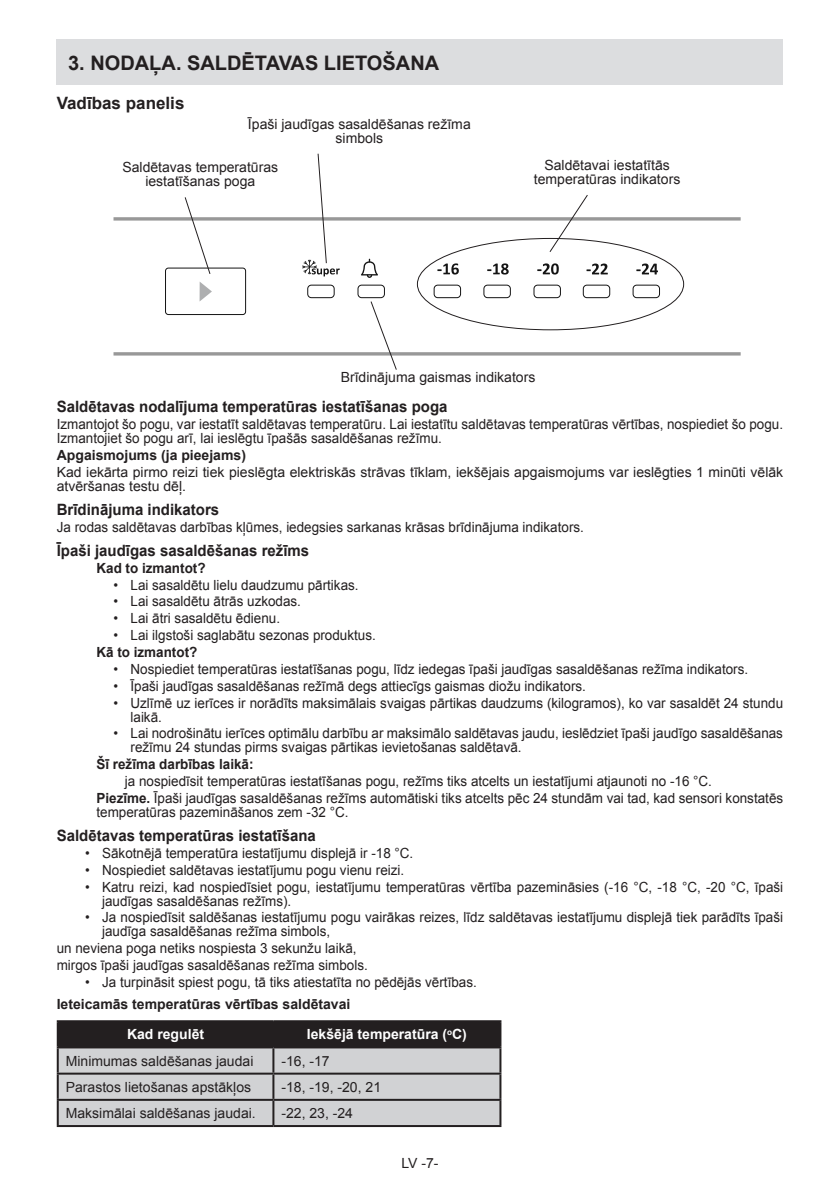
<style>
.page{position:relative;width:840px;height:1191px;background:#fff}
.page>*{position:absolute;margin:0;border:0;box-sizing:border-box;transform-origin:0 0}
.BASLIK_1{font:700 20px "Arial";color:#231f20}
.BASLIK_2{font:700 17px "Arial";color:#231f20}
.BASLIK_3{font:700 15.6px "Arial";color:#231f20;scale:.96 1}
.Madde_noktali{font:14px/14px "Arial";color:#231f20;scale:.96 1}
.paragraf_yazi{font:14px/14px "Arial";color:#231f20;scale:.96 1}
.paragraf_yazi-2{font:14px/14px "Arial";color:#231f20;text-align:center}
.Tablo_yazi{font:14px "Arial";color:#231f20}
.Paragraf_Baslik{font:700 14px "Arial";color:#231f20;scale:.96 1}
.Paragraf_Baslik-2{font:700 14px "Arial";color:#231f20}
.Tablo_yazi-2{font:700 14px "Arial";color:#fff}
.paragraf_yazi-3{font:700 14px "Arial";color:#231f20}
.s1{font-weight:700}
</style>
<div class="page">
<div style="left:57px;top:40px;width:725px;height:45px;background:#dcdddf"></div>
<svg style="left:113px;top:217px;width:627px;height:4px"></svg>
<hr style="left:113px;top:352px;width:627px;height:3px;background:#989898">
<svg style="left:165px;top:153px;width:494px;height:217px"></svg>
<svg style="left:59px;top:1022px;width:440px;height:103px;background:#a2a2a3"></svg>
<hr style="left:57px;top:1020px;width:216px;height:2px;background:#231f20">
<hr style="left:57px;top:1022px;width:2px;height:24px;background:#231f20">
<hr style="left:273px;top:1020px;width:228px;height:2px;background:#231f20">
<hr style="left:272px;top:1022px;width:2px;height:24px;background:#231f20">
<hr style="left:499px;top:1022px;width:2px;height:24px;background:#231f20">
<hr style="left:57px;top:1046px;width:216px;height:2px;background:#231f20">
<hr style="left:57px;top:1048px;width:2px;height:24px;background:#231f20">
<hr style="left:273px;top:1046px;width:228px;height:2px;background:#231f20">
<hr style="left:272px;top:1048px;width:2px;height:24px;background:#231f20">
<hr style="left:499px;top:1048px;width:2px;height:24px;background:#231f20">
<hr style="left:57px;top:1072px;width:216px;height:2px;background:#231f20">
<hr style="left:57px;top:1074px;width:2px;height:24px;background:#231f20">
<hr style="left:273px;top:1072px;width:228px;height:2px;background:#231f20">
<hr style="left:272px;top:1074px;width:2px;height:24px;background:#231f20">
<hr style="left:499px;top:1074px;width:2px;height:24px;background:#231f20">
<hr style="left:57px;top:1098px;width:216px;height:2px;background:#231f20">
<hr style="left:57px;top:1100px;width:2px;height:25px;background:#231f20">
<hr style="left:273px;top:1098px;width:228px;height:2px;background:#231f20">
<hr style="left:272px;top:1100px;width:2px;height:25px;background:#231f20">
<hr style="left:499px;top:1100px;width:2px;height:25px;background:#231f20">
<hr style="left:57px;top:1125px;width:216px;height:2px;background:#231f20">
<hr style="left:273px;top:1125px;width:228px;height:2px;background:#231f20">
<p class="BASLIK_1" style="left:68px;top:49px;width:372px">3. NODAĻA. SALDĒTAVAS LIETOŠANA</p>
<p class="BASLIK_2" style="left:57px;top:91px;width:129px">Vadības panelis</p>
<p class="paragraf_yazi-2" style="left:248px;top:117px;width:224px">Īpaši jaudīgas sasaldēšanas režīma</p>
<p class="paragraf_yazi-2" style="left:335px;top:131px;width:49px">simbols</p>
<p class="paragraf_yazi-2" style="left:122px;top:159px;width:157px">Saldētavas temperatūras iestatīšanas poga</p>
<p class="paragraf_yazi-2" style="left:544px;top:158px;width:127px">Saldētavai iestatītās</p>
<p class="paragraf_yazi-2" style="left:533px;top:172px;width:148px">temperatūras indikators</p>
<p class="paragraf_yazi-2" style="left:340px;top:370px;width:196px">Brīdinājuma gaismas indikators</p>
<p class="BASLIK_3" style="left:57px;top:396px;width:408px">Saldētavas nodalījuma temperatūras iestatīšanas poga</p>
<p class="paragraf_yazi" style="left:57px;top:417px;width:757px">Izmantojot šo pogu, var iestatīt saldētavas temperatūru. Lai iestatītu saldētavas temperatūras vērtības, nospiediet šo pogu.<br>Izmantojiet šo pogu arī, lai ieslēgtu īpašās sasaldēšanas režīmu.</p>
<p class="paragraf_yazi-3" style="left:57px;top:445px;width:191px">Apgaismojums (ja pieejams)</p>
<p class="paragraf_yazi-2" style="left:57px;top:465px;width:727px;text-align:left">Kad iekārta pirmo reizi tiek pieslēgta elektriskās strāvas tīklam, iekšējais apgaismojums var ieslēgties 1 minūti vēlāk atvēršanas testu dēļ.</p>
<p class="BASLIK_3" style="left:57px;top:498px;width:171px">Brīdinājuma indikators</p>
<p class="paragraf_yazi" style="left:57px;top:520px;width:550px">Ja rodas saldētavas darbības kļūmes, iedegsies sarkanas krāsas brīdinājuma indikators.</p>
<p class="BASLIK_3" style="left:57px;top:539px;width:264px">Īpaši jaudīgas sasaldēšanas režīms</p>
<p class="Paragraf_Baslik" style="left:96px;top:558px;width:115px">Kad to izmantot?</p>
<p class="Madde_noktali" style="left:113px;top:577px;width:257px">• Lai sasaldētu lielu daudzumu pārtikas.</p>
<p class="Madde_noktali" style="left:113px;top:594px;width:197px">• Lai sasaldētu ātrās uzkodas.</p>
<p class="Madde_noktali" style="left:113px;top:611px;width:175px">• Lai ātri sasaldētu ēdienu.</p>
<p class="Madde_noktali" style="left:113px;top:628px;width:274px">• Lai ilgstoši saglabātu sezonas produktus.</p>
<p class="Paragraf_Baslik" style="left:96px;top:642px;width:106px">Kā to izmantot?</p>
<p class="Madde_noktali" style="left:113px;top:662px;width:662px">• Nospiediet temperatūras iestatīšanas pogu, līdz iedegas īpaši jaudīgas sasaldēšanas režīma indikators.</p>
<p class="Madde_noktali" style="left:113px;top:678px;width:493px">• Īpaši jaudīgas sasaldēšanas režīmā degs attiecīgs gaismas diožu indikators.</p>
<p class="Madde_noktali" style="left:130px;top:695px;width:681px;text-indent:-17px">• Uzlīmē uz ierīces ir norādīts maksimālais svaigas pārtikas daudzums (kilogramos), ko var sasaldēt 24 stundu laikā.</p>
<p class="Madde_noktali" style="left:130px;top:726px;width:680px;text-indent:-17px">• Lai nodrošinātu ierīces optimālu darbību ar maksimālo saldētavas jaudu, ieslēdziet īpaši jaudīgo sasaldēšanas režīmu 24 stundas pirms svaigas pārtikas ievietošanas saldētavā.</p>
<p class="Paragraf_Baslik" style="left:96px;top:754px;width:165px">Šī režīma darbības laikā:</p>
<p class="paragraf_yazi" style="left:125px;top:774px;width:612px">ja nospiedīsit temperatūras iestatīšanas pogu, režīms tiks atcelts un iestatījumi atjaunoti no -16 °C.</p>
<p class="paragraf_yazi" style="left:96px;top:791px;width:716px"><span class="s1">Piezīme.</span> Īpaši jaudīgas sasaldēšanas režīms automātiski tiks atcelts pēc 24 stundām vai tad, kad sensori konstatēs temperatūras pazemināšanos zem -32 °C.</p>
<p class="BASLIK_3" style="left:57px;top:824px;width:271px">Saldētavas temperatūras iestatīšana</p>
<p class="Madde_noktali" style="left:85px;top:846px;width:343px">• Sākotnējā temperatūra iestatījumu displejā ir -18 °C.</p>
<p class="Madde_noktali" style="left:85px;top:862px;width:334px">• Nospiediet saldētavas iestatījumu pogu vienu reizi.</p>
<p class="Madde_noktali" style="left:102px;top:879px;width:710px;text-indent:-17px">• Katru reizi, kad nospiedīsiet pogu, iestatījumu temperatūras vērtība pazemināsies (-16 °C, -18 °C, -20 °C, īpaši jaudīgas sasaldēšanas režīms).</p>
<p class="Madde_noktali" style="left:102px;top:910px;width:710px;text-indent:-17px">• Ja nospiedīsit saldēšanas iestatījumu pogu vairākas reizes, līdz saldētavas iestatījumu displejā tiek parādīts īpaši jaudīga sasaldēšanas režīma simbols,</p>
<p class="paragraf_yazi" style="left:57px;top:941px;width:314px">un neviena poga netiks nospiesta 3 sekunžu laikā,</p>
<p class="paragraf_yazi" style="left:57px;top:958px;width:325px">mirgos īpaši jaudīgas sasaldēšanas režīma simbols.</p>
<p class="Madde_noktali" style="left:85px;top:975px;width:409px">• Ja turpināsit spiest pogu, tā tiks atiestatīta no pēdējās vērtības.</p>
<p class="Paragraf_Baslik-2" style="left:57px;top:994px;width:295px">Ieteicamās temperatūras vērtības saldētavai</p>
<p class="Tablo_yazi-2" style="left:127px;top:1024px;width:79px">Kad regulēt</p>
<p class="Tablo_yazi-2" style="left:307px;top:1024px;width:161px">Iekšējā temperatūra (<sup>o</sup>C)</p>
<p class="Tablo_yazi" style="left:66px;top:1051px;width:189px">Minimumas saldēšanas jaudai</p>
<p class="Tablo_yazi" style="left:281px;top:1051px;width:50px">-16, -17</p>
<p class="Tablo_yazi" style="left:66px;top:1077px;width:187px">Parastos lietošanas apstākļos</p>
<p class="Tablo_yazi" style="left:281px;top:1077px;width:101px">-18, -19, -20, 21</p>
<p class="Tablo_yazi" style="left:66px;top:1103px;width:191px">Maksimālai saldēšanas jaudai.</p>
<p class="Tablo_yazi" style="left:281px;top:1103px;width:73px">-22, 23, -24</p>
<p class="paragraf_yazi-2" style="left:401px;top:1155px;width:39px">LV -7-</p>
</div>
